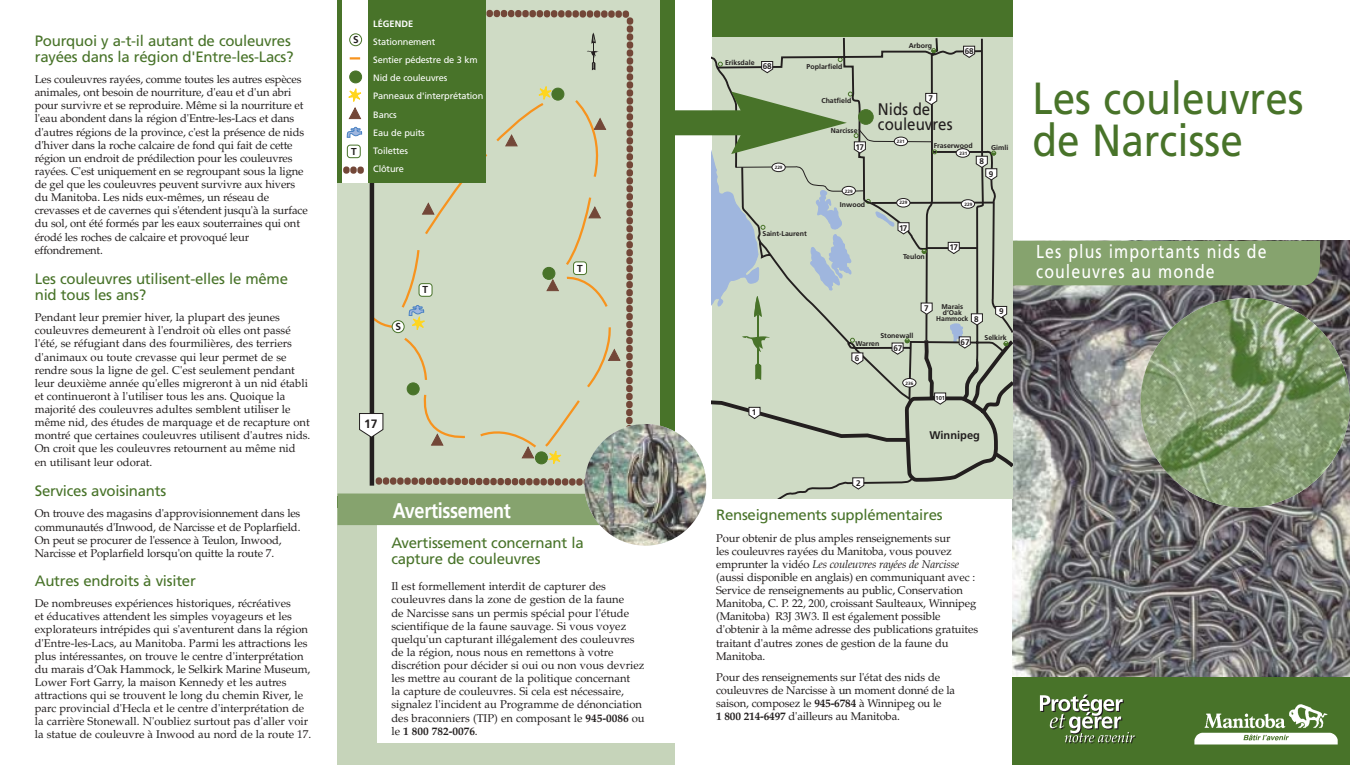
<style>
.page{position:relative;width:1350px;height:765px;background:#fff}
.page>*{position:absolute;margin:0;border:0;box-sizing:border-box;transform-origin:0 0}
.t1{font:45px/42.5px "Frutiger";color:#487329;scale:.9 1}
.t2{font:700 21.25px "Frutiger";letter-spacing:-.015em;color:#fff;scale:.85 1}
.t3{font:18.75px/20px "Frutiger";letter-spacing:.065em;color:#fff;scale:.85 1}
.t4{font:16.75px/14.4px "Frutiger";color:#231f1f;scale:.9 1}
.t5{font:15px/15.6px "Frutiger";letter-spacing:-.015em;color:#487329}
.t6{font:700 12.12px "Frutiger";color:#231f1f}
.t7{font:11.25px/13.1px "Palatino";color:#231f1f}
.t8{font:700 11.12px "Frutiger";color:#231f1f}
.t9{font:700 10.12px "Frutiger";color:#231f1f}
.t10{font:700 10px "Frutiger";color:#231f1f}
.t11{font:9.25px/18.1px "Frutiger";letter-spacing:-.015em;color:#fff}
.t12{font:700 8.25px "Frutiger";letter-spacing:-.045em;color:#231f1f}
.t13{font:700 7px "Frutiger";color:#231f1f}
.t14{font:700 6.88px/5.9px "Frutiger";color:#231f1f;text-align:center}
.t15{font:700 5.75px "Frutiger";color:#231f1f}
.t16{font:700 4.62px "Frutiger";color:#231f1f}
.s1{font-weight:700}
.s2{font-style:italic}
</style>
<div class="page">
<div style="left:712px;top:0;width:300px;height:176px;background:#487329"></div>
<div style="left:338px;top:0;width:337px;height:765px;background:#c6d4ba"></div>
<div style="left:1012px;top:676px;width:338px;height:89px;background:#487329"></div>
<img style="left:1012px;top:241px;width:338px;height:435px">
<img style="left:1194px;top:705px;width:144px;height:40px">
<svg style="left:1040px;top:695px;width:96px;height:49px"></svg>
<img style="left:1140px;top:298px;width:210px;height:210px;border-radius:50%">
<svg style="left:712px;top:37px;width:293px;height:461px;background:#c2cdb9"></svg>
<svg style="left:934px;top:393px;width:12px;height:11px"></svg>
<svg style="left:853px;top:478px;width:11px;height:11px"></svg>
<svg style="left:749px;top:407px;width:11px;height:12px"></svg>
<div style="left:903px;top:378px;width:13px;height:9px;background:#fff;border:1px solid #231f1f;border-radius:50%"></div>
<div style="left:377px;top:506px;width:298px;height:236px;background:#fff"></div>
<div style="left:338px;top:0;width:337px;height:507px;background:#487329"></div>
<div style="left:338px;top:0;width:322px;height:495px;background:#cfdbc5"></div>
<div style="left:664px;top:110px;width:89px;height:25px;background:#487329"></div>
<svg style="left:712px;top:46px;width:608px;height:334px"></svg>
<svg style="left:338px;top:0;width:300px;height:525px"></svg>
<img style="left:585px;top:424px;width:121px;height:122px;border-radius:50%">
<h3 class="t5" style="left:35px;top:34px;width:260px">Pourquoi y a-t-il autant de couleuvres rayées dans la région d'Entre-les-Lacs?</h3>
<p class="t7" style="left:35px;top:74px;width:274px">Les couleuvres rayées, comme toutes les autres espèces animales, ont besoin de nourriture, d'eau et d'un abri pour survivre et se reproduire. Même si la nourriture et l'eau abondent dans la région d'Entre-les-Lacs et dans d'autres régions de la province, c'est la présence de nids d'hiver dans la roche calcaire de fond qui fait de cette région un endroit de prédilection pour les couleuvres rayées. C'est uniquement en se regroupant sous la ligne de gel que les couleuvres peuvent survivre aux hivers du Manitoba. Les nids eux-mêmes, un réseau de crevasses et de cavernes qui s'étendent jusqu'à la surface du sol, ont été formés par les eaux souterraines qui ont érodé les roches de calcaire et provoqué leur effondrement.</p>
<h3 class="t5" style="left:35px;top:272px;width:255px">Les couleuvres utilisent-elles le même nid tous les ans?</h3>
<p class="t7" style="left:35px;top:312px;width:277px">Pendant leur premier hiver, la plupart des jeunes couleuvres demeurent à l'endroit où elles ont passé l'été, se réfugiant dans des fourmilières, des terriers d'animaux ou toute crevasse qui leur permet de se rendre sous la ligne de gel. C'est seulement pendant leur deuxième année qu'elles migreront à un nid établi et continueront à l'utiliser tous les ans. Quoique la majorité des couleuvres adultes semblent utiliser le même nid, des études de marquage et de recapture ont montré que certaines couleuvres utilisent d'autres nids.<br>On croit que les couleuvres retournent au même nid en utilisant leur odorat.</p>
<h3 class="t5" style="left:35px;top:484px;width:133px">Services avoisinants</h3>
<p class="t7" style="left:35px;top:508px;width:267px">On trouve des magasins d'approvisionnement dans les communautés d'Inwood, de Narcisse et de Poplarfield.<br>On peut se procurer de l'essence à Teulon, Inwood, Narcisse et Poplarfield lorsqu'on quitte la route 7.</p>
<h3 class="t5" style="left:35px;top:574px;width:163px">Autres endroits à visiter</h3>
<p class="t7" style="left:35px;top:598px;width:278px">De nombreuses expériences historiques, récréatives<br>et éducatives attendent les simples voyageurs et les explorateurs intrépides qui s'aventurent dans la région d'Entre-les-Lacs, au Manitoba. Parmi les attractions les plus intéressantes, on trouve le centre d'interprétation du marais d’Oak Hammock, le Selkirk Marine Museum, Lower Fort Garry, la maison Kennedy et les autres attractions qui se trouvent le long du chemin River, le parc provincial d'Hecla et le centre d'interprétation de la carrière Stonewall. N'oubliez surtout pas d'aller voir la statue de couleuvre à Inwood au nord de la route 17.</p>
<p class="t11" style="left:373px;top:15px;width:112px;text-indent:-8px"><sup>17</sup><span class="s1">LÉGENDE<br></span>Stationnement<br>Sentier pédestre de 3 km<br>Nid de couleuvres<br>Panneaux d'interprétation<br>Bancs<br>Eau de puits<br>Toilettes<br>Clôture</p>
<p class="t10" style="left:353px;top:36px;width:7px">S</p>
<p class="t10" style="left:351px;top:147px;width:7px">T</p>
<p class="t9" style="left:395px;top:323px;width:7px">S</p>
<p class="t9" style="left:423px;top:286px;width:7px">T</p>
<p class="t6" style="left:364px;top:419px;width:15px">17</p>
<h2 class="t2" style="left:393px;top:502px;width:141px">Avertissement</h2>
<p class="t9" style="left:577px;top:265px;width:7px">T</p>
<h3 class="t5" style="left:391px;top:536px;width:194px">Avertissement concernant la capture de couleuvres</h3>
<p class="t7" style="left:391px;top:581px;width:255px">Il est formellement interdit de capturer des couleuvres dans la zone de gestion de la faune<br>de Narcisse sans un permis spécial pour l'étude scientifique de la faune sauvage. Si vous voyez quelqu'un capturant illégalement des couleuvres de la région, nous nous en remettons à votre discrétion pour décider si oui ou non vous devriez les mettre au courant de la politique concernant<br>la capture de couleuvres. Si cela est nécessaire, signalez l'incident au Programme de dénonciation des braconniers (TIP) en composant le <span class="s1">945-0086</span> ou le <span class="s1">1 800 782-0076</span>.</p>
<p class="t13" style="left:725px;top:60px;width:31px">Eriksdale</p>
<p class="t12" style="left:763px;top:63px;width:10px">68</p>
<p class="t16" style="left:775px;top:165px;width:9px">229</p>
<p class="t13" style="left:807px;top:64px;width:37px">Poplarfield</p>
<p class="t13" style="left:821px;top:97px;width:32px">Chatfield</p>
<p class="t13" style="left:831px;top:127px;width:28px">Narcisse</p>
<p class="t12" style="left:855px;top:144px;width:10px">17</p>
<p class="t16" style="left:845px;top:189px;width:9px">229</p>
<p class="t13" style="left:840px;top:201px;width:27px">Inwood</p>
<p class="t13" style="left:762px;top:231px;width:46px">Saint-Laurent</p>
<p class="t13" style="left:909px;top:43px;width:25px">Arborg</p>
<p class="t12" style="left:965px;top:48px;width:10px">68</p>
<p class="t12" style="left:929px;top:95px;width:6px">7</p>
<h3 class="t4" style="left:878px;top:104px;width:84px">Nids de couleuvres</h3>
<p class="t16" style="left:897px;top:139px;width:9px">231</p>
<p class="t13" style="left:934px;top:143px;width:40px">Fraserwood</p>
<p class="t16" style="left:960px;top:151px;width:9px">231</p>
<p class="t13" style="left:991px;top:145px;width:19px">Gimli</p>
<p class="t12" style="left:980px;top:158px;width:6px">8</p>
<p class="t16" style="left:900px;top:201px;width:9px">229</p>
<p class="t12" style="left:899px;top:224px;width:10px">17</p>
<p class="t13" style="left:903px;top:253px;width:23px">Teulon</p>
<p class="t16" style="left:964px;top:202px;width:9px">229</p>
<p class="t12" style="left:950px;top:244px;width:10px">17</p>
<p class="t12" style="left:989px;top:171px;width:6px">9</p>
<p class="t12" style="left:924px;top:305px;width:6px">7</p>
<p class="t14" style="left:936px;top:304px;width:34px">Marais d’Oak<br>Hammock</p>
<p class="t12" style="left:974px;top:315px;width:6px">8</p>
<p class="t12" style="left:999px;top:308px;width:6px">9</p>
<p class="t13" style="left:880px;top:333px;width:35px">Stonewall</p>
<p class="t13" style="left:985px;top:334px;width:24px">Selkirk</p>
<p class="t12" style="left:960px;top:338px;width:11px">67</p>
<p class="t13" style="left:855px;top:341px;width:26px">Warren</p>
<p class="t12" style="left:893px;top:345px;width:11px">67</p>
<p class="t12" style="left:855px;top:355px;width:6px">6</p>
<p class="t16" style="left:906px;top:381px;width:9px">236</p>
<p class="t12" style="left:752px;top:409px;width:6px">1</p>
<p class="t12" style="left:856px;top:479px;width:6px">2</p>
<p class="t15" style="left:936px;top:395px;width:11px">101</p>
<p class="t8" style="left:929px;top:430px;width:52px">Winnipeg</p>
<h3 class="t5" style="left:716px;top:509px;width:228px">Renseignements supplémentaires</h3>
<p class="t7" style="left:716px;top:533px;width:263px">Pour obtenir de plus amples renseignements sur<br>les couleuvres rayées du Manitoba, vous pouvez emprunter la vidéo <span class="s2">Les couleuvres rayées de Narcisse </span>(aussi disponible en anglais) en communiquant avec :<br>Service de renseignements au public, Conservation Manitoba, C. P. 22, 200, croissant Saulteaux, Winnipeg (Manitoba) R3J 3W3. Il est également possible d'obtenir à la même adresse des publications gratuites traitant d'autres zones de gestion de la faune du Manitoba.</p>
<p class="t7" style="left:716px;top:672px;width:241px">Pour des renseignements sur l'état des nids de couleuvres de Narcisse à un moment donné de la saison, composez le <span class="s1">945-6784</span> à Winnipeg ou le<br><span class="s1">1 800 214-6497</span> d'ailleurs au Manitoba.</p>
<h1 class="t1" style="left:1032px;top:80px;width:303px">Les couleuvres de Narcisse</h1>
<h3 class="t3" style="left:1036px;top:243px;width:273px">Les plus importants nids de couleuvres au monde</h3>
</div>
